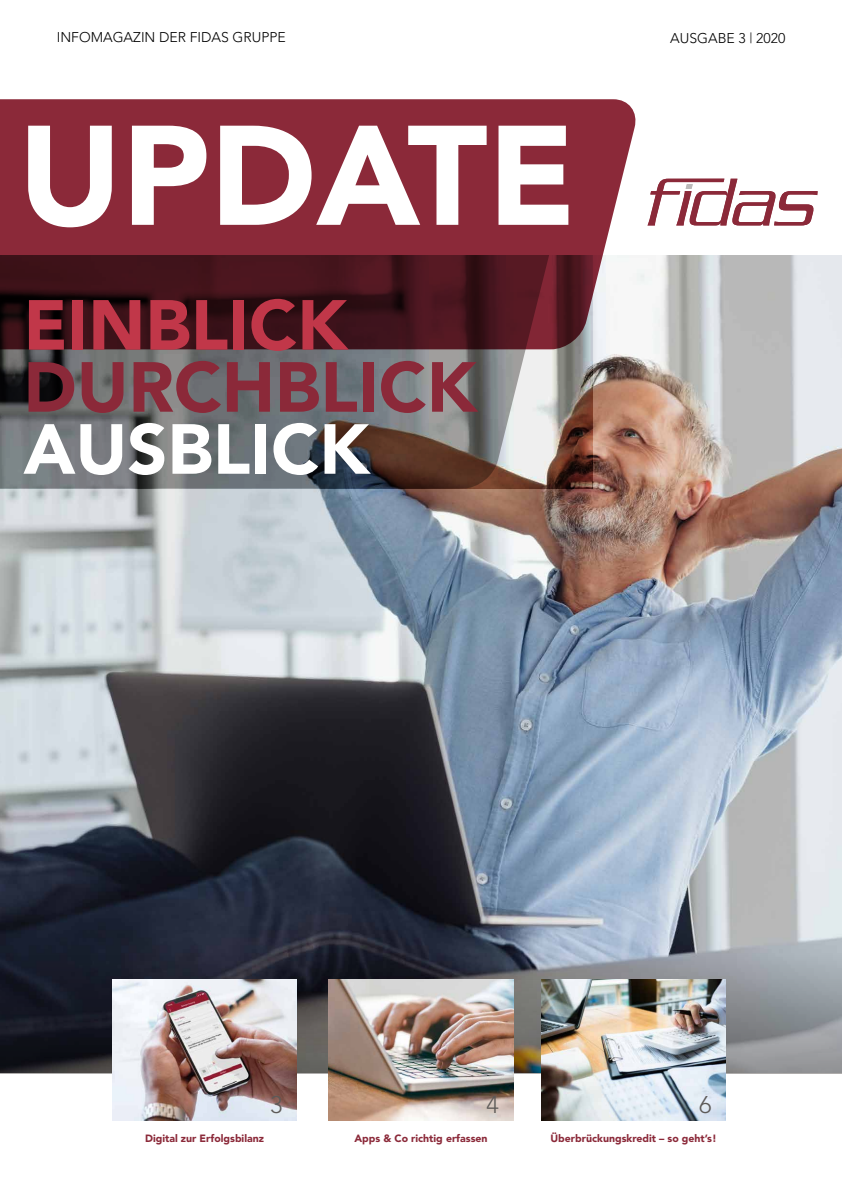
<style>
.page{position:relative;width:842px;height:1191px;background:#fff}
.page>*{position:absolute;margin:0;border:0;box-sizing:border-box;transform-origin:0 0}
.t1{font:900 70px "Avenir";color:#8b2939}
.t2{font:900 70px "Avenir";color:#c13749}
.t3{font:900 70px "Avenir";color:#fff}
.t4{font:300 24px "Avenir";color:#5d5a58}
.t5{font:300 14px "Avenir";color:#000}
.t6{font:900 10.5px "Avenir";color:#8b2939}
</style>
<div class="page">
<img style="left:0;top:255px;width:842px;height:699px">
<svg style="left:0;top:954px;width:842px;height:119px;background:#54575e"></svg>
<svg style="left:0;top:349px;width:592px;height:139px;background:#727172"></svg>
<svg style="left:0;top:99px;width:642px;height:250px;background:#6c2d37"></svg>
<svg style="left:28px;top:126px;width:540px;height:101px"></svg>
<svg style="left:647px;top:179px;width:171px;height:46px"></svg>
<img style="left:329px;top:979px;width:184px;height:141px">
<img style="left:541px;top:979px;width:185px;height:141px">
<img style="left:112px;top:979px;width:185px;height:141px">
<h3 class="t5" style="left:57px;top:29px;width:231px">INFOMAGAZIN DER FIDAS GRUPPE</h3>
<h3 class="t5" style="left:670px;top:29px;width:116px">AUSGABE 3 | 2020</h3>
<h1 class="t2" style="left:24px;top:283px;width:326px">EINBLICK</h1>
<h1 class="t1" style="left:24px;top:345px;width:455px">DURCHBLICK</h1>
<h1 class="t3" style="left:24px;top:407px;width:348px">AUSBLICK</h1>
<h2 class="t4" style="left:270px;top:1090px;width:14px">3</h2>
<h2 class="t4" style="left:486px;top:1090px;width:14px">4</h2>
<h2 class="t4" style="left:699px;top:1090px;width:14px">6</h2>
<p class="t6" style="left:145px;top:1132px;width:120px">Digital zur Erfolgsbilanz</p>
<p class="t6" style="left:354px;top:1132px;width:135px">Apps &amp; Co richtig erfassen</p>
<p class="t6" style="left:550px;top:1132px;width:168px">Überbrückungskredit – so geht’s!</p>
</div>
